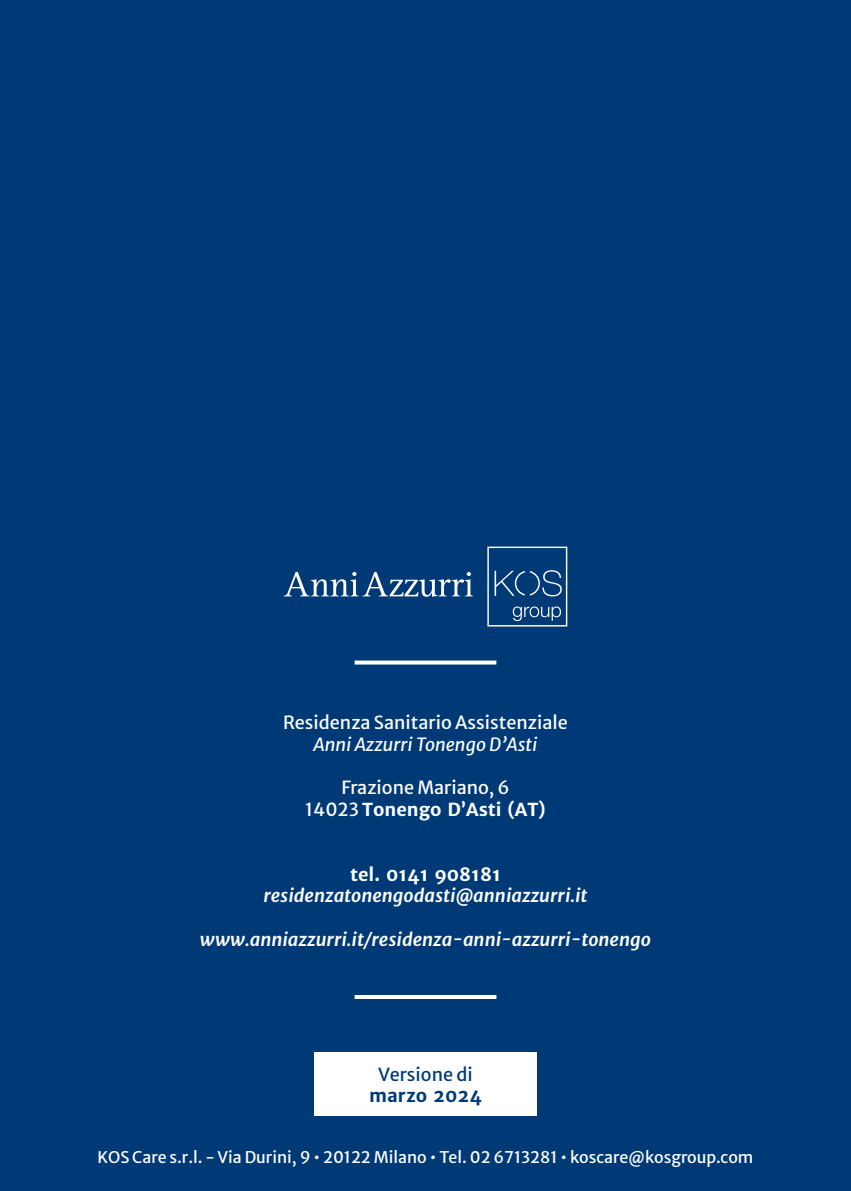
<style>
.page{position:relative;width:851px;height:1191px;background:#fff}
.page>*{position:absolute;margin:0;border:0;box-sizing:border-box;transform-origin:0 0}
.t1{font:italic 700 18px "Merriweather Sans";color:#fff}
.t2{font:18px/21.6px "Merriweather Sans";color:#fff;text-align:center}
.t3{font:italic 18px "Merriweather Sans";color:#fff}
.t4{font:700 18px "Merriweather Sans";color:#fff}
.t5{font:18px "Merriweather Sans";color:#003a76}
.t6{font:700 18px "Merriweather Sans";color:#003a76}
.t7{font:16px "Merriweather Sans";color:#fff}
.s1{font-weight:700}
</style>
<div class="page">
<div style="left:0;top:0;width:850px;height:1191px;background:#003a76"></div>
<svg style="left:354px;top:660px;width:142px;height:4px"></svg>
<hr style="left:354px;top:995px;width:142px;height:4px;background:#fff">
<div style="left:314px;top:1052px;width:222px;height:64px;background:#fff"></div>
<svg style="left:283px;top:572px;width:190px;height:25px"></svg>
<svg style="left:487px;top:546px;width:80px;height:80px"></svg>
<p class="t2" style="left:283px;top:710px;width:286px">Residenza Sanitario Assistenziale</p>
<p class="t3" style="left:313px;top:728px;width:225px">Anni Azzurri Tonengo D’Asti</p>
<p class="t2" style="left:305px;top:775px;width:242px">Frazione Mariano, 6<br>14023 <span class="s1">Tonengo D’Asti (AT)</span></p>
<p class="t4" style="left:350px;top:862px;width:152px">tel. 0141 908181</p>
<p class="t1" style="left:263px;top:883px;width:325px">residenzatonengodasti@anniazzurri.it</p>
<p class="t1" style="left:200px;top:927px;width:452px">www.anniazzurri.it/residenza-anni-azzurri-tonengo</p>
<p class="t5" style="left:378px;top:1058px;width:96px">Versione di</p>
<p class="t6" style="left:369px;top:1084px;width:114px">marzo 2024</p>
<p class="t7" style="left:97px;top:1142px;width:657px">KOS Care s.r.l. - Via Durini, 9 • 20122 Milano • Tel. 02 6713281 • koscare@kosgroup.com</p>
</div>
